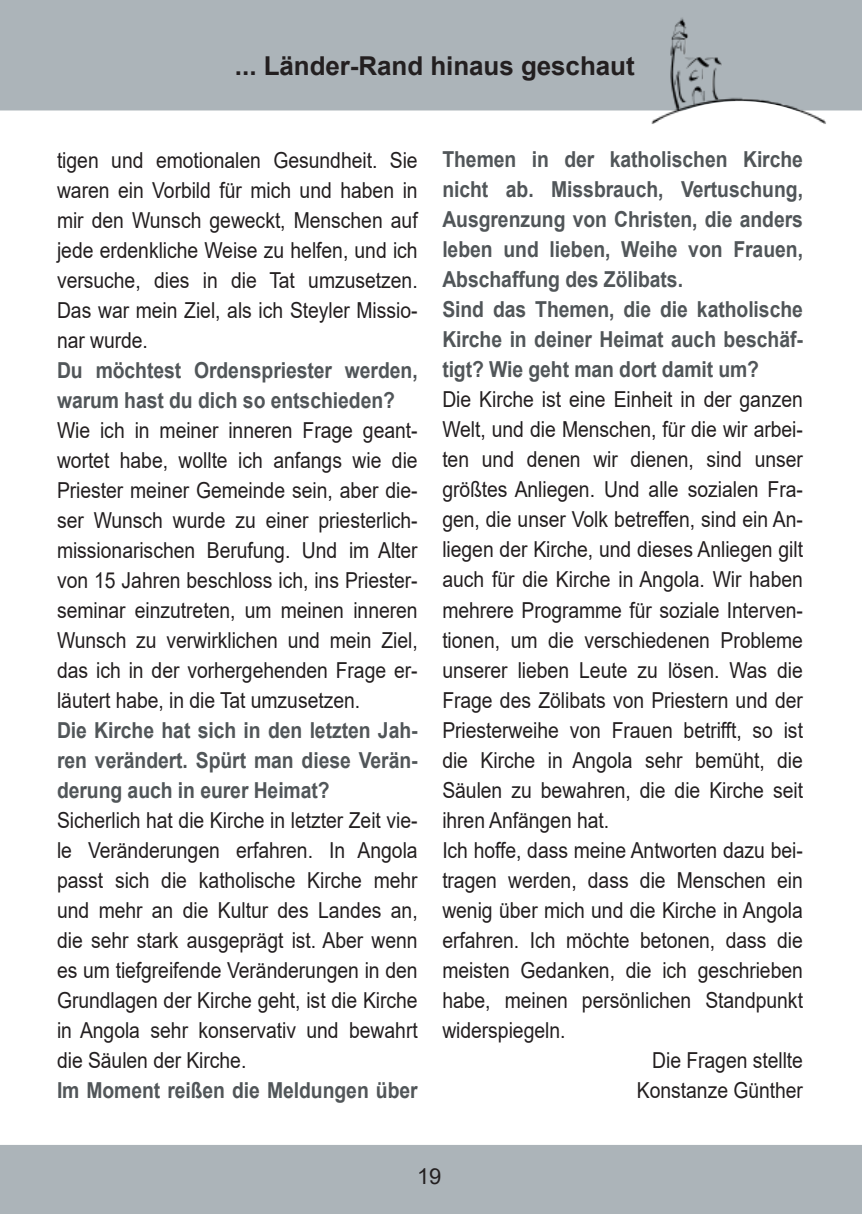
<style>
.page{position:relative;width:862px;height:1214px;background:#fff}
.page>*{position:absolute;margin:0;border:0;box-sizing:border-box;transform-origin:0 0}
.t1{font:700 26px "Arial";color:#231f20}
.t2{font:22px/30px "Arial";color:#231f20;text-align:justify;scale:.88 1}
.t3{font:700 22px/30px "Arial";color:#515659;scale:.88 1}
.t4{font:22px "Arial";color:#231f20}
</style>
<div class="page">
<div style="left:0;top:1145px;width:862px;height:68px;background:#acb4b9"></div>
<div style="left:0;top:0;width:862px;height:109px;background:#acb4b9"></div>
<div style="left:0;top:0;width:862px;height:110px;border:2px solid #acb4b9"></div>
<img style="left:650px;top:17px;width:191px;height:107px">
<div style="left:637px;top:102px;width:205px;height:120px;background:#fff;border-radius:50%"></div>
<p class="t1" style="left:235px;top:52px;width:401px">... Länder-Rand hinaus geschaut</p>
<p class="t2" style="left:57px;top:145px;width:411px">tigen und emotionalen Gesundheit. Sie waren ein Vorbild für mich und haben in mir den Wunsch geweckt, Menschen auf jede erdenkliche Weise zu helfen, und ich versuche, dies in die Tat umzusetzen.<br>Das war mein Ziel, als ich Steyler Missio&shy;nar wurde.</p>
<p class="t3" style="left:57px;top:355px;width:411px">Du möchtest Ordenspriester werden, warum hast du dich so entschieden?</p>
<p class="t2" style="left:57px;top:415px;width:411px">Wie ich in meiner inneren Frage geant&shy;wortet habe, wollte ich anfangs wie die Priester meiner Gemeinde sein, aber die&shy;ser Wunsch wurde zu einer priesterlich&shy;missionarischen Berufung. Und im Alter von 15 Jahren beschloss ich, ins Priester&shy;seminar einzutreten, um meinen inneren Wunsch zu verwirklichen und mein Ziel, das ich in der vorhergehenden Frage er&shy;läutert habe, in die Tat umzusetzen.</p>
<p class="t3" style="left:57px;top:715px;width:411px;text-align:justify">Die Kirche hat sich in den letzten Jah&shy;ren verändert. Spürt man diese Verän&shy;derung auch in eurer Heimat?</p>
<p class="t2" style="left:57px;top:805px;width:411px">Sicherlich hat die Kirche in letzter Zeit vie&shy;le Veränderungen erfahren. In Angola passt sich die katholische Kirche mehr und mehr an die Kultur des Landes an, die sehr stark ausgeprägt ist. Aber wenn es um tiefgreifende Veränderungen in den Grundlagen der Kirche geht, ist die Kirche in Angola sehr konservativ und bewahrt die Säulen der Kirche.</p>
<p class="t3" style="left:57px;top:1075px;width:411px">Im Moment reißen die Meldungen über</p>
<p class="t3" style="left:442px;top:144px;width:411px">Themen in der katholischen Kirche nicht ab. Missbrauch, Vertuschung, Ausgrenzung von Christen, die anders leben und lieben, Weihe von Frauen, Abschaffung des Zölibats.<br>Sind das Themen, die die katholische Kirche in deiner Heimat auch beschäf&shy;tigt? Wie geht man dort damit um?</p>
<p class="t2" style="left:442px;top:384px;width:411px">Die Kirche ist eine Einheit in der ganzen</p>
<p class="t2" style="left:442px;top:414px;width:411px">Welt, und die Menschen, für die wir arbei-</p>
<p class="t2" style="left:442px;top:444px;width:411px">ten und denen wir dienen, sind unser</p>
<p class="t2" style="left:442px;top:474px;width:411px">größtes Anliegen. Und alle sozialen Fra-</p>
<p class="t2" style="left:442px;top:504px;width:411px">gen, die unser Volk betreffen, sind ein An-</p>
<p class="t2" style="left:442px;top:534px;width:411px">liegen der Kirche, und dieses Anliegen gilt</p>
<p class="t2" style="left:442px;top:564px;width:411px">auch für die Kirche in Angola. Wir haben</p>
<p class="t2" style="left:442px;top:594px;width:411px">mehrere Programme für soziale Interven-</p>
<p class="t2" style="left:442px;top:624px;width:411px">tionen, um die verschiedenen Probleme</p>
<p class="t2" style="left:442px;top:654px;width:411px">unserer lieben Leute zu lösen. Was die</p>
<p class="t2" style="left:442px;top:684px;width:411px">Frage des Zölibats von Priestern und der</p>
<p class="t2" style="left:442px;top:714px;width:411px">Priesterweihe von Frauen betrifft, so ist</p>
<p class="t2" style="left:442px;top:744px;width:411px">die Kirche in Angola sehr bemüht, die</p>
<p class="t2" style="left:442px;top:774px;width:411px">Säulen zu bewahren, die die Kirche seit</p>
<p class="t2" style="left:442px;top:804px;width:191px">ihren Anfängen hat.</p>
<p class="t2" style="left:442px;top:834px;width:411px">Ich hoffe, dass meine Antworten dazu bei-</p>
<p class="t2" style="left:442px;top:864px;width:411px">tragen werden, dass die Menschen ein</p>
<p class="t2" style="left:442px;top:894px;width:411px">wenig über mich und die Kirche in Angola</p>
<p class="t2" style="left:442px;top:924px;width:411px">erfahren. Ich möchte betonen, dass die</p>
<p class="t2" style="left:442px;top:954px;width:411px">meisten Gedanken, die ich geschrieben</p>
<p class="t2" style="left:442px;top:984px;width:411px">habe, meinen persönlichen Standpunkt</p>
<p class="t2" style="left:442px;top:1014px;width:141px">widerspiegeln.</p>
<p class="t2" style="left:652px;top:1044px;width:173px">Die Fragen stellte</p>
<p class="t2" style="left:637px;top:1074px;width:190px">Konstanze Günther</p>
<p class="t4" style="left:417px;top:1163px;width:26px">19</p>
</div>
